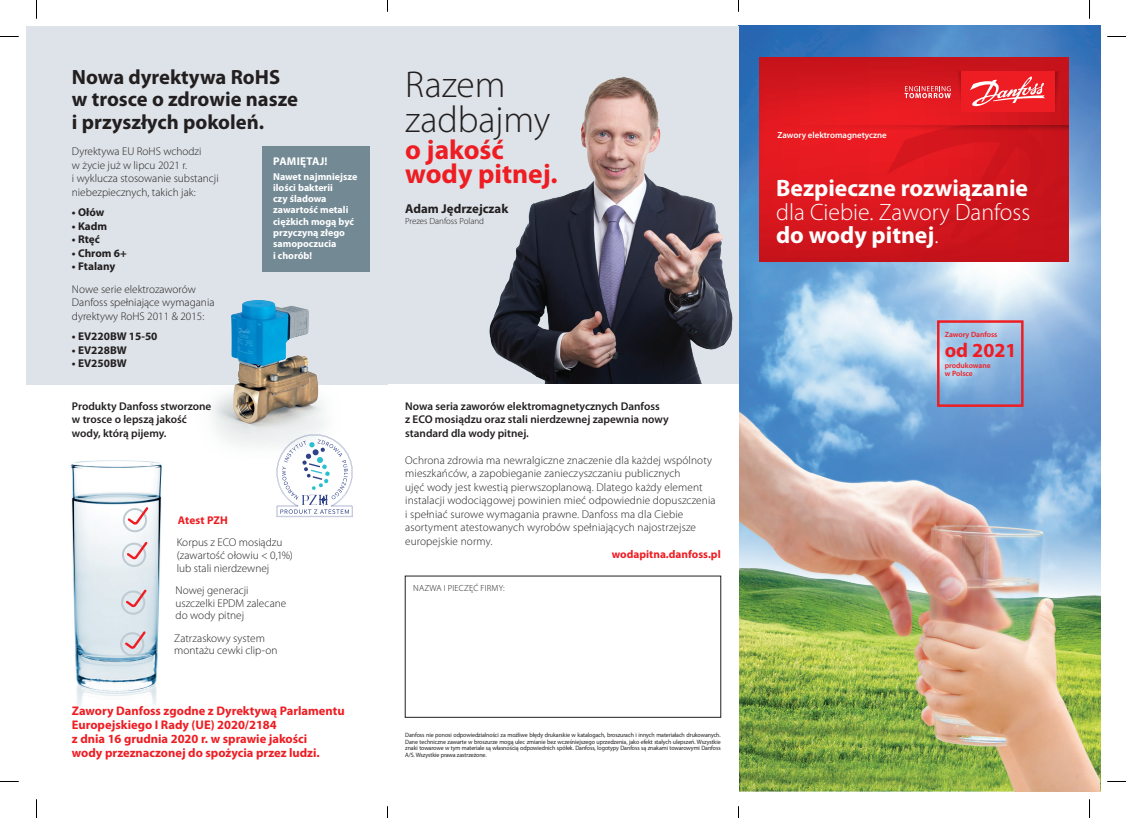
<style>
.page{position:relative;width:1126px;height:818px;background:#fff}
.page>*{position:absolute;margin:0;border:0;box-sizing:border-box;transform-origin:0 0}
.t1{font:300 37.5px/35px "Myriad Pro";color:#231f20}
.t2{font:700 27.5px/23.9px "Myriad Pro";color:#ee1d23}
.t3{font:300 23.75px/23.8px "Myriad Pro";color:#fff}
.t4{font:700 23.75px "Myriad Pro";color:#fff}
.t5{font:700 20.62px/22.5px "Myriad Pro";color:#231f20}
.t6{font:700 20px "Myriad Pro";color:#ee1d23}
.t7{font:700 12.88px "Myriad Pro";color:#231f20}
.t8{font:700 12.5px/13.8px "Myriad Pro";color:#ee1d23}
.t9{font:300 11.25px/13.5px "Myriad Pro";letter-spacing:.01em;color:#231f20}
.t10{font:600 11.25px/13.5px "Myriad Pro";color:#231f20}
.t11{font:700 11.25px "Myriad Pro";color:#231f20}
.t12{font:700 11.25px "Myriad Pro";color:#ee1d23}
.t13{font:700 11.25px "Myriad Pro";letter-spacing:.02em;color:#fff}
.t14{font:700 10px/11.2px "Myriad Pro";color:#fff}
.t15{font:600 8.88px "Myriad Pro";color:#fff}
.t16{font:300 8.88px "Myriad Pro";letter-spacing:.02em;color:#231f20}
.t17{font:300 8.88px "Myriad Pro";color:#231f20}
.t18{font:600 7.62px/7.6px "Myriad Pro";color:#ee1d23}
.t19{font:6.25px/6.5px "Myriad Pro";letter-spacing:-.01em;color:#231f20;text-align:justify;scale:.95 1}
.s1{font-weight:700}
</style>
<div class="page">
<img style="left:738px;top:26px;width:361px;height:292px">
<div style="left:387px;top:26px;width:351px;height:358px;background:#dde3e8"></div>
<img style="left:489px;top:76px;width:244px;height:308px">
<img style="left:738px;top:318px;width:361px;height:87px">
<img style="left:739px;top:405px;width:360px;height:386px">
<div style="left:26px;top:26px;width:361px;height:358px;background:#dde3e8"></div>
<svg style="left:759px;top:58px;width:309px;height:203px;background:#d9171e"></svg>
<svg style="left:886px;top:133px;width:182px;height:128px;background:#d1151d"></svg>
<svg style="left:1054px;top:71px;width:7px;height:41px"></svg>
<svg style="left:775px;top:125px;width:293px;height:8px;background:#d4171e"></svg>
<div style="left:961px;top:71px;width:93px;height:41px;background:#ee1d23"></div>
<svg style="left:904px;top:71px;width:57px;height:41px;background:#dd2b32"></svg>
<svg style="left:970px;top:76px;width:75px;height:31px"></svg>
<div style="left:262px;top:146px;width:108px;height:125px;background:#738a95"></div>
<div style="left:936px;top:320px;width:87px;height:86px;border:2px solid #ee1d23"></div>
<img style="left:171px;top:300px;width:170px;height:147px">
<img style="left:70px;top:442px;width:102px;height:268px">
<div style="left:123px;top:507px;width:24px;height:25px;border:2px solid #bfcbd3;border-radius:50%"></div>
<svg style="left:127px;top:506px;width:22px;height:19px"></svg>
<div style="left:122px;top:542px;width:24px;height:24px;border:2px solid #bfcbd3;border-radius:50%"></div>
<svg style="left:126px;top:541px;width:22px;height:18px"></svg>
<div style="left:121px;top:590px;width:24px;height:24px;border:2px solid #bfcbd3;border-radius:50%"></div>
<svg style="left:125px;top:588px;width:22px;height:19px"></svg>
<div style="left:120px;top:631px;width:24px;height:25px;border:2px solid #bfcbd3;border-radius:50%"></div>
<svg style="left:124px;top:630px;width:22px;height:19px"></svg>
<svg style="left:276px;top:434px;width:77px;height:82px"></svg>
<svg style="left:0;top:36px;width:19px;height:1px"></svg>
<svg style="left:1107px;top:36px;width:18px;height:1px"></svg>
<svg style="left:36px;top:0;width:1px;height:19px"></svg>
<svg style="left:36px;top:799px;width:1px;height:18px"></svg>
<svg style="left:1089px;top:0;width:1px;height:19px"></svg>
<svg style="left:1089px;top:799px;width:1px;height:18px"></svg>
<h3 class="t5" style="left:72px;top:65px;width:228px">Nowa dyrektywa RoHS w trosce o zdrowie nasze i przyszłych pokoleń.</h3>
<p class="t9" style="left:72px;top:144px;width:148px">Dyrektywa EU RoHS wchodzi<br>w życie już w lipcu 2021 r.<br>i wyklucza stosowanie substancji niebezpiecznych, takich jak:</p>
<p class="t11" style="left:72px;top:205px;width:34px">• Ołów</p>
<p class="t11" style="left:72px;top:218px;width:37px">• Kadm</p>
<p class="t11" style="left:72px;top:232px;width:29px">• Rtęć</p>
<p class="t11" style="left:72px;top:245px;width:56px">• Chrom 6+</p>
<p class="t11" style="left:72px;top:259px;width:45px">• Ftalany</p>
<p class="t9" style="left:72px;top:282px;width:144px">Nowe serie elektrozaworów<br>Danfoss spełniające wymagania dyrektywy RoHS 2011 &amp; 2015:</p>
<p class="t11" style="left:72px;top:329px;width:87px">• EV220BW 15-50</p>
<p class="t11" style="left:72px;top:342px;width:56px">• EV228BW</p>
<p class="t11" style="left:72px;top:356px;width:56px">• EV250BW</p>
<p class="t13" style="left:273px;top:154px;width:56px">PAMIĘTAJ!</p>
<p class="t14" style="left:273px;top:170px;width:86px">Nawet najmniejsze ilości bakterii<br>czy śladowa zawartość metali ciężkich mogą być przyczyną złego samopoczucia<br>i chorób!</p>
<p class="t10" style="left:72px;top:399px;width:141px">Produkty Danfoss stworzone w trosce o lepszą jakość wody, którą pijemy.</p>
<p class="t12" style="left:178px;top:512px;width:51px">Atest PZH</p>
<p class="t9" style="left:177px;top:535px;width:117px;line-height:12.9px">Korpus z ECO mosiądzu (zawartość ołowiu &lt; 0,1%) lub stali nierdzewnej</p>
<p class="t9" style="left:175px;top:583px;width:112px;line-height:12.9px">Nowej generacji uszczelki EPDM zalecane do wody pitnej</p>
<p class="t9" style="left:174px;top:630px;width:105px;line-height:12.9px">Zatrzaskowy system montażu cewki clip-on</p>
<p class="t8" style="left:72px;top:703px;width:274px">Zawory Danfoss zgodne z Dyrektywą Parlamentu Europejskiego I Rady (UE) 2020/2184<br>z dnia 16 grudnia 2020 r. w sprawie jakości<br>wody przeznaczonej do spożycia przez ludzi.</p>
<h1 class="t1" style="left:405px;top:66px;width:147px">Razem zadbajmy</h1>
<h2 class="t2" style="left:405px;top:137px;width:154px">o jakość wody pitnej.</h2>
<p class="t7" style="left:405px;top:200px;width:105px">Adam Jędrzejczak</p>
<p class="t17" style="left:405px;top:215px;width:80px">Prezes Danfoss Poland</p>
<p class="t10" style="left:405px;top:399px;width:265px">Nowa seria zaworów elektromagnetycznych Danfoss<br>z ECO mosiądzu oraz stali nierdzewnej zapewnia nowy standard dla wody pitnej.</p>
<p class="t9" style="left:405px;top:453px;width:312px">Ochrona zdrowia ma newralgiczne znaczenie dla każdej wspólnoty mieszkańców, a zapobieganie zanieczyszczaniu publicznych<br>ujęć wody jest kwestią pierwszoplanową. Dlatego każdy element instalacji wodociągowej powinien mieć odpowiednie dopuszczenia i spełniać surowe wymagania prawne. Danfoss ma dla Ciebie asortyment atestowanych wyrobów spełniających najostrzejsze europejskie normy.</p>
<p class="t12" style="left:612px;top:547px;width:110px">wodapitna.danfoss.pl</p>
<p class="t16" style="left:413px;top:582px;width:93px">NAZWA I PIECZĘĆ FIRMY:</p>
<p class="t19" style="left:405px;top:731px;width:333px">Danfoss nie ponosi odpowiedzialności za możliwe błędy drukarskie w katalogach, broszurach i innych materiałach drukowanych.<br>Dane techniczne zawarte w broszurze mogą ulec zmianie bez wcześniejszego uprzedzenia, jako efekt stałych ulepszeń. Wszystkie znaki towarowe w tym materiale są własnością odpowiednich spółek. Danfoss, logotypy Danfoss są znakami towarowymi Danfoss A/S. Wszystkie prawa zastrzeżone.</p>
<p class="t15" style="left:777px;top:130px;width:111px">Zawory elektromagnetyczne</p>
<h3 class="t4" style="left:776px;top:172px;width:253px">Bezpieczne rozwiązanie</h3>
<h3 class="t3" style="left:776px;top:199px;width:256px">dla Ciebie. Zawory Danfoss <span class="s1">do wody pitnej</span>.</h3>
<p class="t18" style="left:944px;top:330px;width:54px">Zawory Danfoss</p>
<h3 class="t6" style="left:944px;top:337px;width:73px">od 2021</h3>
<p class="t18" style="left:944px;top:361px;width:48px">produkowane w Polsce</p>
</div>
